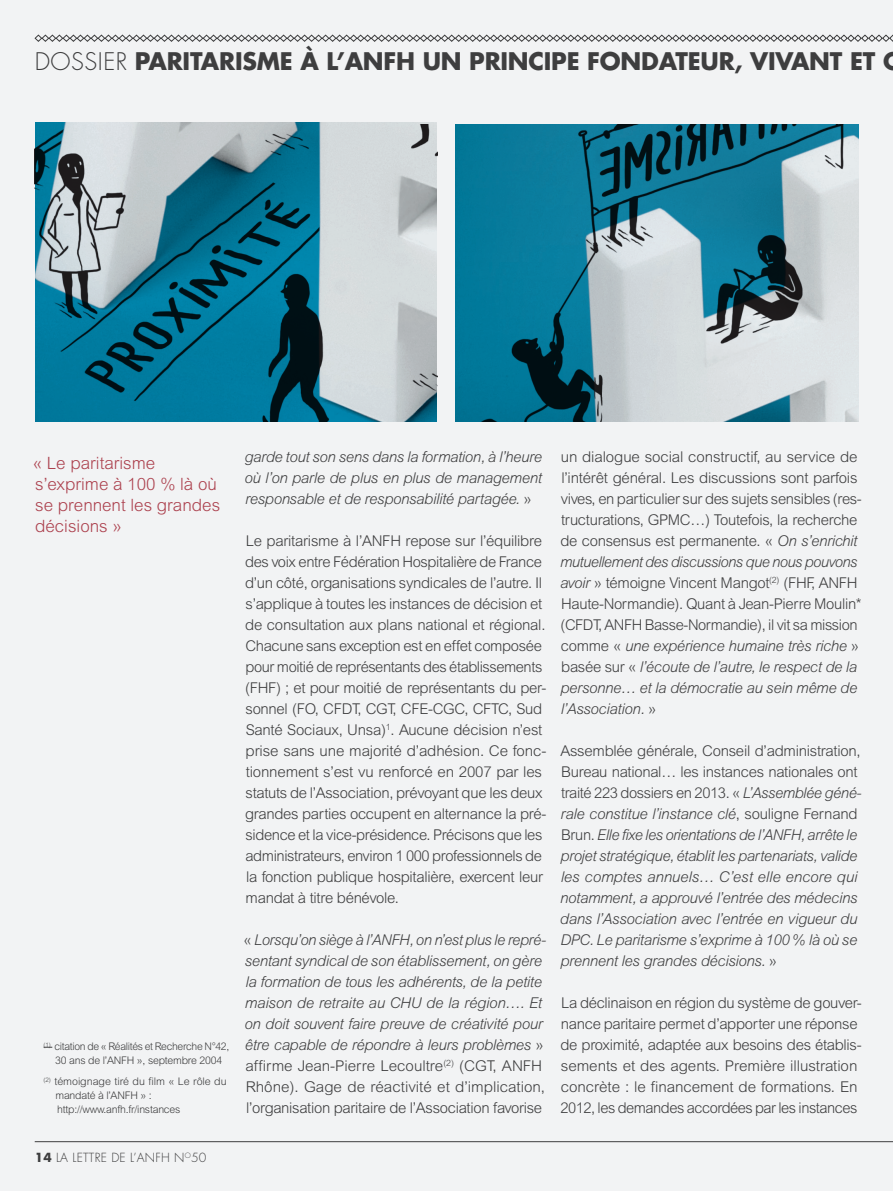
<style>
.page{position:relative;width:893px;height:1191px;background:#f2f3f4}
.page>*{position:absolute;margin:0;border:0;box-sizing:border-box;transform-origin:0 0}
.t1{font:700 23.62px "Futura";letter-spacing:-.01em;color:#3e3e3f}
.t2{font:300 16.97px/21px "Arial MT Std";color:#ac414e}
.t3{font:300 14.88px/21px "Arial MT Std";letter-spacing:-.02em;color:#3e3e3f}
.t4{font:italic 300 14.88px/21px "Arial MT Std";letter-spacing:-.02em;color:#3e3e3f}
.t5{font:300 12.25px "Futura";letter-spacing:.02em;color:#3e3e3f}
.t6{font:300 10.5px/14px "Arial MT Std";letter-spacing:-.02em;color:#3e3e3f;text-align:center}
.s1{font-weight:300}
.s2{font-style:normal}
.s3{font-style:italic}
.s4{font-weight:700}
</style>
<div class="page">
<hr style="left:35px;top:1141px;width:858px;height:1px;background:#3e3e3f">
<svg style="left:34px;top:34px;width:859px;height:8px"></svg>
<img style="left:35px;top:124px;width:402px;height:298px">
<img style="left:422px;top:124px;width:436px;height:297px">
<h1 class="t1" style="left:35px;top:45px;width:865px"><span class="s1">DOSSIER</span> PARITARISME À L’ANFH UN PRINCIPE FONDATEUR, VIVANT ET C</h1>
<p class="t2" style="left:33px;top:452px;width:189px">« Le paritarisme s’exprime à 100 % là où se prennent les grandes décisions »</p>
<p class="t4" style="left:245px;top:446px;width:299px;text-align:justify">garde tout son sens dans la formation, à l’heure où l’on parle de plus en plus de management responsable et de responsabilité partagée. <span class="s2">»</span></p>
<p class="t3" style="left:245px;top:530px;width:303px">Le paritarisme à l’ANFH repose sur l’équilibre des voix entre Fédération Hospitalière de France d’un côté, organisations syndicales de l’autre. Il s’applique à toutes les instances de décision et de consultation aux plans national et régional.<br>Chacune sans exception est en effet composée pour moitié de représentants des établissements (FHF) ; et pour moitié de représentants du per&shy;sonnel (FO, CFDT, CGT, CFE-CGC, CFTC, Sud Santé Sociaux, Unsa)<sup>1</sup>. Aucune décision n’est prise sans une majorité d’adhésion. Ce fonc&shy;tionnement s’est vu renforcé en 2007 par les statuts de l’Association, prévoyant que les deux grandes parties occupent en alternance la pré&shy;sidence et la vice-présidence. Précisons que les administrateurs, environ 1 000 professionnels de la fonction publique hospitalière, exercent leur mandat à titre bénévole.</p>
<p class="t4" style="left:243px;top:929px;width:304px"><span class="s2">«</span> Lorsqu’on siège à l’ANFH, on n’est plus le repré&shy;sentant syndical de son établissement, on gère la formation de tous les adhérents, de la petite maison de retraite au CHU de la région…. Et on doit souvent faire preuve de créativité pour être capable de répondre à leurs problèmes <span class="s2">» affirme Jean-Pierre Lecoultre</span><sup>(2)</sup> <span class="s2">(CGT, ANFH Rhône). Gage de réactivité et d’implication, l’organisation paritaire de l’Association favorise</span></p>
<p class="t6" style="left:44px;top:1039px;width:187px"><sup>(1)</sup> citation de « Réalités et Recherche N°42,<br>30 ans de l’ANFH », septembre 2004</p>
<p class="t6" style="left:55px;top:1074px;width:173px;text-align:left;text-indent:-12px"><sup>(2)</sup> témoignage tiré du film « Le rôle du mandaté à l’ANFH » : http://www.anfh.fr/instances</p>
<p class="t3" style="left:560px;top:446px;width:303px">un dialogue social constructif, au service de l’intérêt général. Les discussions sont parfois vives, en particulier sur des sujets sensibles (res&shy;tructurations, GPMC…) Toutefois, la recherche de consensus est permanente. « <span class="s3">On s’enrichit mutuellement des discussions que nous pouvons avoir</span> » témoigne Vincent Mangot<sup>(2)</sup> (FHF, ANFH Haute-Normandie). Quant à Jean-Pierre Moulin* (CFDT, ANFH Basse-Normandie), il vit sa mission comme « <span class="s3">une expérience humaine très riche</span> » basée sur « <span class="s3">l’écoute de l’autre, le respect de la personne… et la démocratie au sein même de l’Association.</span> »</p>
<p class="t4" style="left:560px;top:740px;width:303px"><span class="s2">Assemblée générale, Conseil d’administration, Bureau national… les instances nationales ont traité 223 dossiers en 2013. «</span> L’Assemblée géné&shy;rale constitue l’instance clé<span class="s2">, souligne Fernand Brun.</span> Elle fixe les orientations de l’ANFH, arrête le projet stratégique, établit les partenariats, valide les comptes annuels… C’est elle encore qui notamment, a approuvé l’entrée des médecins dans l’Association avec l’entrée en vigueur du DPC. Le paritarisme s’exprime à 100 % là où se prennent les grandes décisions. <span class="s2">»</span></p>
<p class="t3" style="left:560px;top:992px;width:303px">La déclinaison en région du système de gouver&shy;nance paritaire permet d’apporter une réponse de proximité, adaptée aux besoins des établis&shy;sements et des agents. Première illustration concrète : le financement de formations. En 2012, les demandes accordées par les instances</p>
<p class="t5" style="left:35px;top:1150px;width:173px"><span class="s4">14</span> LA LETTRE DE L’ANFH N<sup>O</sup>50</p>
</div>
